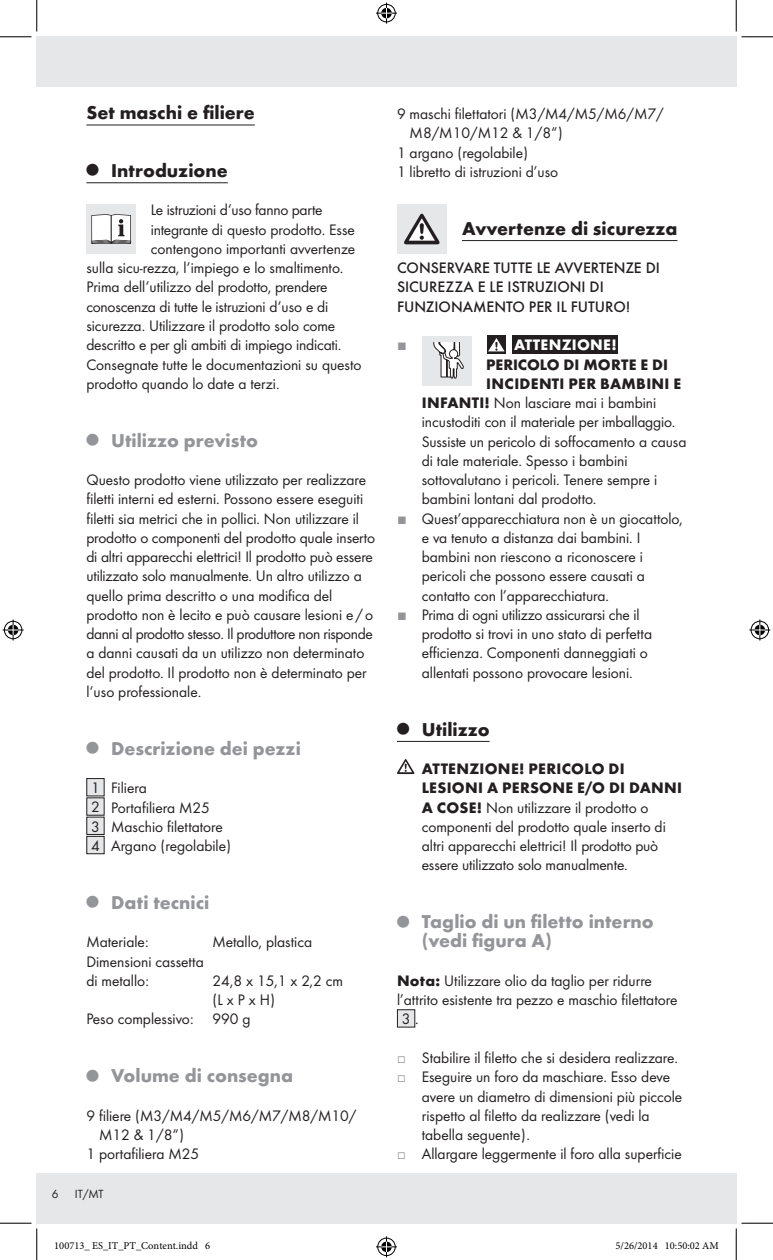
<style>
.page{position:relative;width:773px;height:1260px;background:#fff}
.page>*{position:absolute;margin:0;border:0;box-sizing:border-box;transform-origin:0 0}
.IT_Überschrift{font:700 19.25px/19.2px "Futura";color:#939598}
.IT_Kapitelüberschrif{font:700 19.25px "Futura";color:#231f20}
.IT_Fließtext{font:17.5px "European Pi Three";color:#939598}
.IT_Fließtext-2{font:15.75px/19.2px "Futura Boo";color:#231f20}
.IT_Fließtext-3{font:500 15.75px/19.2px "Futura";color:#231f20}
.IT_Fließtext-4{font:700 15.75px/19.2px "Futura";letter-spacing:.015em;color:#231f20}
.t1{font:700 15.75px "Futura";letter-spacing:.02em;color:#fff}
.t2{font:12.25px "Futura Boo";color:#231f20}
.t3{font:10.5px "Minion Pro";color:#000}
.s1{font-family:"Futura";font-weight:700}
.s2{font-family:"European Pi Three";font-size:17.5px;color:#939598}
.s3{font-family:"European Pi Three";color:#939598}
</style>
<div class="page">
<div style="left:37px;top:1173px;width:699px;height:49px;background:#e6e7e9"></div>
<div style="left:37px;top:37px;width:699px;height:49px;background:#e6e7e9"></div>
<hr style="left:86px;top:124px;width:169px;height:1px;background:#231f20">
<hr style="left:86px;top:182px;width:142px;height:1px;background:#231f20">
<div style="left:86px;top:204px;width:50px;height:50px;background:#e6e7e9"></div>
<svg style="left:91px;top:214px;width:40px;height:30px"></svg>
<div style="left:87px;top:778px;width:17px;height:17px;background:#e6e7e9"></div>
<div style="left:86px;top:778px;width:19px;height:18px;border:1px solid #231f20"></div>
<div style="left:87px;top:797px;width:17px;height:18px;background:#e6e7e9"></div>
<div style="left:87px;top:817px;width:17px;height:17px;background:#e6e7e9"></div>
<div style="left:87px;top:836px;width:17px;height:17px;background:#e6e7e9"></div>
<div style="left:86px;top:835px;width:19px;height:19px;border:1px solid #231f20"></div>
<hr style="left:397px;top:240px;width:280px;height:1px;background:#231f20">
<hr style="left:397px;top:740px;width:93px;height:1px;background:#231f20">
<div style="left:447px;top:204px;width:15px;height:50px;background:#fff"></div>
<div style="left:397px;top:204px;width:50px;height:50px;background:#e6e7e9"></div>
<svg style="left:404px;top:214px;width:36px;height:30px"></svg>
<div style="left:422px;top:336px;width:49px;height:49px;background:#e6e7e9"></div>
<svg style="left:433px;top:342px;width:31px;height:36px"></svg>
<svg style="left:487px;top:335px;width:18px;height:19px"></svg>
<svg style="left:488px;top:338px;width:17px;height:13px"></svg>
<div style="left:512px;top:335px;width:106px;height:19px;background:#231f20"></div>
<svg style="left:397px;top:759px;width:17px;height:14px"></svg>
<div style="left:397px;top:1009px;width:18px;height:17px;background:#e6e7e9"></div>
<div style="left:397px;top:1009px;width:18px;height:18px;border:1px solid #231f20"></div>
<hr style="left:0;top:36px;width:32px;height:1px;background:#000">
<hr style="left:741px;top:36px;width:32px;height:1px;background:#000">
<hr style="left:0;top:1222px;width:32px;height:1px;background:#000">
<hr style="left:741px;top:1222px;width:32px;height:1px;background:#000">
<hr style="left:36px;top:0;width:1px;height:31px;background:#000">
<hr style="left:36px;top:1228px;width:1px;height:31px;background:#000">
<hr style="left:736px;top:0;width:1px;height:31px;background:#000">
<hr style="left:736px;top:1228px;width:1px;height:31px;background:#000">
<svg style="left:376px;top:3px;width:21px;height:21px"></svg>
<svg style="left:376px;top:1236px;width:21px;height:20px"></svg>
<svg style="left:3px;top:619px;width:21px;height:21px"></svg>
<svg style="left:749px;top:619px;width:21px;height:21px"></svg>
<svg style="left:665px;top:1222px;width:54px;height:2px"></svg>
<p class="IT_Kapitelüberschrif" style="left:86px;top:98px;width:170px">Set maschi e filiere</p>
<p class="IT_Kapitelüberschrif" style="left:86px;top:156px;width:143px"><sup>Q</sup> Introduzione</p>
<p class="IT_Fließtext-2" style="left:151px;top:200px;width:206px">Le istruzioni d‘uso fanno parte integrante di questo prodotto. Esse contengono importanti avvertenze</p>
<p class="IT_Fließtext-2" style="left:86px;top:257px;width:277px">sulla sicu-rezza, l‘impiego e lo smaltimento.<br>Prima dell‘utilizzo del prodotto, prendere conoscenza di tutte le istruzioni d‘uso e di sicurezza. Utilizzare il prodotto solo come descritto e per gli ambiti di impiego indicati.<br>Consegnate tutte le documentazioni su questo prodotto quando lo date a terzi.</p>
<p class="IT_Überschrift" style="left:86px;top:429px;width:173px"><sup>Q</sup> Utilizzo previsto</p>
<p class="IT_Fließtext-2" style="left:86px;top:469px;width:290px">Questo prodotto viene utilizzato per realizzare filetti interni ed esterni. Possono essere eseguiti filetti sia metrici che in pollici. Non utilizzare il prodotto o componenti del prodotto quale inserto di altri apparecchi elettrici! Il prodotto può essere utilizzato solo manualmente. Un altro utilizzo a quello prima descritto o una modifica del prodotto non è lecito e può causare lesioni e /o danni al prodotto stesso. Il produttore non risponde a danni causati da un utilizzo non determinato del prodotto. Il prodotto non è determinato per l‘uso professionale.</p>
<p class="IT_Überschrift" style="left:86px;top:737px;width:216px"><sup>Q</sup> Descrizione dei pezzi</p>
<p class="IT_Fließtext-2" style="left:91px;top:777px;width:10px">1</p>
<p class="IT_Fließtext-2" style="left:111px;top:777px;width:37px">Filiera</p>
<p class="IT_Fließtext-2" style="left:91px;top:796px;width:10px">2</p>
<p class="IT_Fließtext-2" style="left:111px;top:796px;width:100px">Portafiliera M25</p>
<p class="IT_Fließtext-2" style="left:91px;top:815px;width:10px">3</p>
<p class="IT_Fließtext-2" style="left:111px;top:816px;width:113px">Maschio filettatore</p>
<p class="IT_Fließtext-2" style="left:91px;top:835px;width:10px">4</p>
<p class="IT_Fließtext-2" style="left:111px;top:835px;width:122px">Argano (regolabile)</p>
<p class="IT_Überschrift" style="left:86px;top:891px;width:124px"><sup>Q</sup> Dati tecnici</p>
<p class="IT_Fließtext-2" style="left:86px;top:931px;width:64px">Materiale:</p>
<p class="IT_Fließtext-2" style="left:212px;top:931px;width:101px">Metallo, plastica</p>
<p class="IT_Fließtext-2" style="left:86px;top:950px;width:119px">Dimensioni cassetta di metallo:</p>
<p class="IT_Fließtext-2" style="left:212px;top:970px;width:132px">24,8 x 15,1 x 2,2 cm (L x P x H)</p>
<p class="IT_Fließtext-2" style="left:86px;top:1008px;width:166px">Peso complessivo: 990 g</p>
<p class="IT_Überschrift" style="left:86px;top:1064px;width:208px"><sup>Q</sup> Volume di consegna</p>
<p class="IT_Fließtext-2" style="left:99px;top:1104px;width:259px;text-indent:-13px">9 filiere (M3/M4/M5/M6/M7/M8/M10/<br>M12 &amp; 1/8“)</p>
<p class="IT_Fließtext-2" style="left:86px;top:1143px;width:114px">1 portafiliera M25</p>
<p class="t2" style="left:52px;top:1185px;width:8px">6</p>
<p class="t2" style="left:75px;top:1185px;width:30px">IT/MT</p>
<p class="IT_Fließtext-2" style="left:410px;top:103px;width:256px;text-indent:-13px">9 maschi filettatori (M3/M4/M5/M6/M7/<br>M8/M10/M12 &amp; 1/8“)</p>
<p class="IT_Fließtext-2" style="left:397px;top:142px;width:133px">1 argano (regolabile)</p>
<p class="IT_Fließtext-2" style="left:397px;top:161px;width:163px">1 libretto di istruzioni d’uso</p>
<p class="IT_Kapitelüberschrif" style="left:462px;top:214px;width:217px">Avvertenze di sicurezza</p>
<p class="IT_Fließtext-3" style="left:397px;top:257px;width:264px">CONSERVARE TUTTE LE AVVERTENZE DI<br>SICUREZZA E LE ISTRUZIONI DI<br>FUNZIONAMENTO PER IL FUTURO!</p>
<p class="IT_Fließtext" style="left:397px;top:332px;width:11px">J</p>
<p class="t1" style="left:514px;top:333px;width:104px">ATTENZIONE!</p>
<p class="IT_Fließtext-4" style="left:486px;top:353px;width:196px">PERICOLO DI MORTE E DI<br>INCIDENTI PER BAMBINI E</p>
<p class="IT_Fließtext-2" style="left:422px;top:392px;width:266px"><span class="s1">INFANTI!</span> Non lasciare mai i bambini incustoditi con il materiale per imballaggio.<br>Sussiste un pericolo di soffocamento a causa di tale materiale. Spesso i bambini sottovalutano i pericoli. Tenere sempre i bambini lontani dal prodotto.</p>
<p class="IT_Fließtext-2" style="left:422px;top:508px;width:262px;text-indent:-25px"><span class="s2">J</span> Quest’apparecchiatura non è un giocattolo, e va tenuto a distanza dai bambini. I bambini non riescono a riconoscere i pericoli che possono essere causati a contatto con l’apparecchiatura.</p>
<p class="IT_Fließtext-2" style="left:422px;top:604px;width:232px;text-indent:-25px"><span class="s2">J</span> Prima di ogni utilizzo assicurarsi che il prodotto si trovi in uno stato di perfetta efficienza. Componenti danneggiati o allentati possono provocare lesioni.</p>
<p class="IT_Kapitelüberschrif" style="left:397px;top:714px;width:94px"><sup>Q</sup> Utilizzo</p>
<p class="IT_Fließtext-2" style="left:422px;top:758px;width:262px"><span class="s1">ATTENZIONE! PERICOLO DI LESIONI A PERSONE E/O DI DANNI A COSE!</span> Non utilizzare il prodotto o componenti del prodotto quale inserto di altri apparecchi elettrici! Il prodotto può essere utilizzato solo manualmente.</p>
<p class="IT_Überschrift" style="left:422px;top:910px;width:233px;text-indent:-25px"><sup>Q</sup> Taglio di un filetto interno (vedi figura A)</p>
<p class="IT_Fließtext-2" style="left:397px;top:970px;width:282px"><span class="s1">Nota:</span> Utilizzare olio da taglio per ridurre l’attrito esistente tra pezzo e maschio filettatore</p>
<p class="IT_Fließtext-2" style="left:402px;top:1008px;width:19px">3 .</p>
<p class="IT_Fließtext-2" style="left:397px;top:1047px;width:283px"><span class="s3">j</span> Stabilire il filetto che si desidera realizzare.</p>
<p class="IT_Fließtext-2" style="left:422px;top:1066px;width:262px;text-indent:-25px"><span class="s3">j</span> Eseguire un foro da maschiare. Esso deve avere un diametro di dimensioni più piccole rispetto al filetto da realizzare (vedi la tabella seguente).</p>
<p class="IT_Fließtext-2" style="left:397px;top:1143px;width:286px"><span class="s3">j</span> Allargare leggermente il foro alla superficie</p>
<p class="t3" style="left:54px;top:1238px;width:157px">100713_ ES_IT_PT_Content.indd 6</p>
<p class="t3" style="left:615px;top:1238px;width:105px">5/26/2014 10:50:02 AM</p>
</div>
